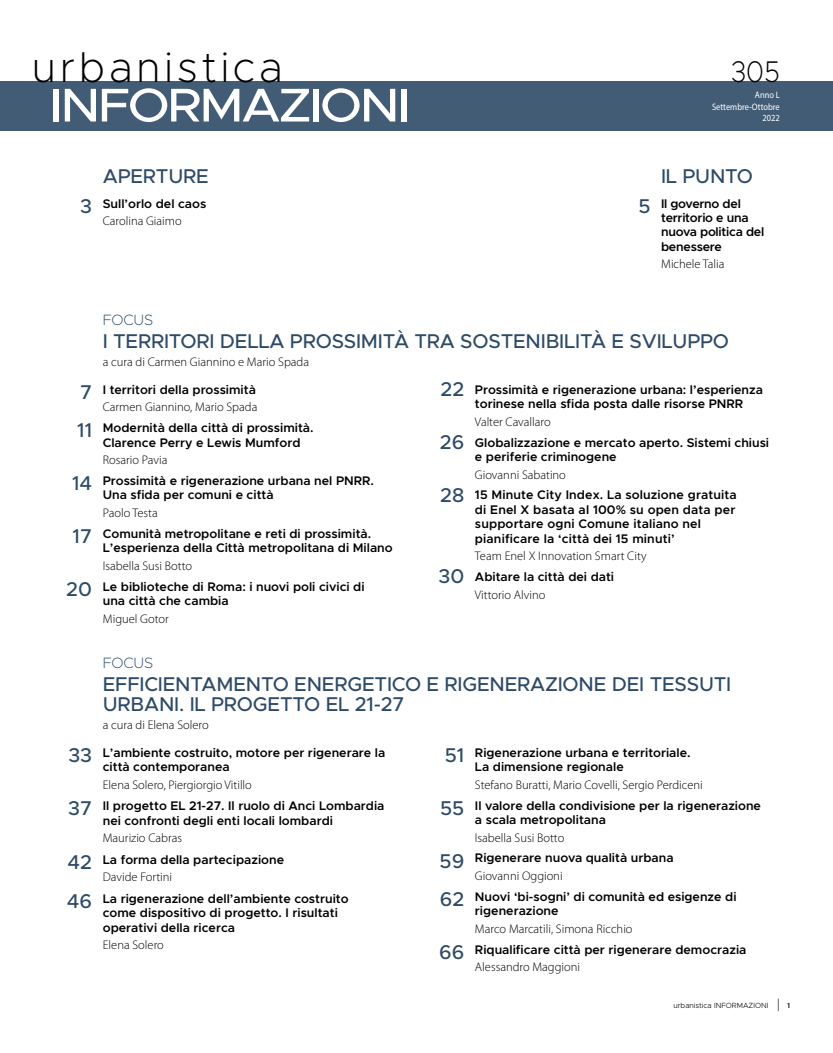
<style>
.page{position:relative;width:833px;height:1053px;background:#fff}
.page>*{position:absolute;margin:0;border:0;box-sizing:border-box;transform-origin:0 0}
.t1{font:500 47.5px "Metropolis";letter-spacing:-.05em;color:#fff;scale:1.1 1}
.t2{font:200 42.5px "Metropolis";letter-spacing:.09em;color:#000}
.t3{font:200 30px "Metropolis";color:#000;scale:.9 1}
.t4{font:500 20px/38.4px "Metropolis";letter-spacing:-.01em;color:#2d4a67}
.t5{font:200 15px "Metropolis";letter-spacing:-.01em;color:#2d4a67}
.t6{font:600 12.5px/14.4px "Metropolis";color:#000}
.t7{font:300 12.5px "Myriad Pro";color:#000}
.t8{font:600 12.5px/14.4px "Metropolis";letter-spacing:-.02em;color:#000}
.t9{font:9.38px/11.2px "Myriad Pro";color:#fff;text-align:right;scale:.9 1}
.t10{font:300 7.5px "Metropolis";color:#000}
.s1{font-family:"Myriad Pro";font-size:12.5px}
.s2{font-family:"Myriad Pro";font-weight:600}
</style>
<div class="page">
<div style="left:0;top:81px;width:833px;height:50px;background:#425c76"></div>
<h2 class="t2" style="left:32px;top:40px;width:253px">urbanistica</h2>
<h3 class="t3" style="left:731px;top:53px;width:56px">305</h3>
<h1 class="t1" style="left:50px;top:75px;width:329px">INFORMAZIONI</h1>
<p class="t9" style="left:712px;top:89px;width:77px">Anno L<br>Settembre-Ottobre<br>2022</p>
<h3 class="t4" style="left:80px;top:187px;width:13px">3</h3>
<h3 class="t4" style="left:103px;top:156px;width:107px">APERTURE</h3>
<p class="t6" style="left:103px;top:196px;width:105px">Sull’orlo del caos</p>
<p class="t7" style="left:103px;top:214px;width:80px">Carolina Giaimo</p>
<h3 class="t4" style="left:638px;top:187px;width:14px">5</h3>
<h3 class="t4" style="left:661px;top:156px;width:94px">IL PUNTO</h3>
<p class="t8" style="left:661px;top:196px;width:105px">Il governo del territorio e una nuova politica del benessere</p>
<p class="t7" style="left:661px;top:257px;width:65px">Michele Talia</p>
<h3 class="t4" style="left:77px;top:373px;width:16px">7<br>11</h3>
<h3 class="t4" style="left:72px;top:464px;width:22px">14</h3>
<h3 class="t4" style="left:73px;top:517px;width:21px">17</h3>
<h3 class="t4" style="left:66px;top:569px;width:27px">20</h3>
<p class="t5" style="left:103px;top:310px;width:52px">FOCUS</p>
<h3 class="t4" style="left:103px;top:322px;width:628px">I TERRITORI DELLA PROSSIMITÀ TRA SOSTENIBILITÀ E SVILUPPO</h3>
<p class="t7" style="left:103px;top:355px;width:208px">a cura di Carmen Giannino e Mario Spada</p>
<p class="t6" style="left:103px;top:382px;width:155px">I territori della prossimità</p>
<p class="t7" style="left:103px;top:400px;width:156px">Carmen Giannino, Mario Spada</p>
<p class="t6" style="left:103px;top:421px;width:212px">Modernità della città di prossimità.<br>Clarence Perry e Lewis Mumford</p>
<p class="t7" style="left:103px;top:453px;width:66px">Rosario Pavia</p>
<p class="t6" style="left:103px;top:473px;width:273px">Prossimità e rigenerazione urbana nel PNRR.<br>Una sfida per comuni e città</p>
<p class="t7" style="left:103px;top:506px;width:56px">Paolo Testa</p>
<p class="t6" style="left:103px;top:526px;width:291px">Comunità metropolitane e reti di prossimità.<br>L’esperienza della Città metropolitana di Milano</p>
<p class="t7" style="left:103px;top:558px;width:91px">Isabella Susi Botto</p>
<p class="t6" style="left:103px;top:579px;width:263px">Le biblioteche di Roma: i nuovi poli civici di una città che cambia</p>
<p class="t7" style="left:103px;top:611px;width:68px">Miguel Gotor</p>
<h3 class="t4" style="left:440px;top:370px;width:25px">22</h3>
<h3 class="t4" style="left:440px;top:423px;width:26px">26</h3>
<h3 class="t4" style="left:440px;top:475px;width:26px">28</h3>
<p class="t6" style="left:475px;top:382px;width:289px">Prossimità e rigenerazione urbana: l’esperienza torinese nella sfida posta dalle risorse PNRR</p>
<p class="t7" style="left:475px;top:414px;width:77px">Valter Cavallaro</p>
<p class="t6" style="left:475px;top:435px;width:296px">Globalizzazione e mercato aperto. Sistemi chiusi e periferie criminogene</p>
<p class="t7" style="left:475px;top:467px;width:92px">Giovanni Sabatino</p>
<p class="t6" style="left:475px;top:488px;width:263px">15 Minute City Index. La soluzione gratuita di Enel X basata al 100% su open data per supportare ogni Comune italiano nel pianificare la ‘città dei 15 minuti’</p>
<p class="t7" style="left:475px;top:549px;width:173px">Team Enel X Innovation Smart City</p>
<p class="t6" style="left:475px;top:569px;width:141px">Abitare la città dei dati</p>
<p class="t7" style="left:475px;top:587px;width:72px">Vittorio Alvino</p>
<h3 class="t4" style="left:438px;top:557px;width:27px">30</h3>
<h3 class="t4" style="left:68px;top:736px;width:25px">33</h3>
<h3 class="t4" style="left:68px;top:789px;width:25px">37</h3>
<h3 class="t4" style="left:67px;top:842px;width:27px;line-height:39px">42<br>46</h3>
<p class="t5" style="left:103px;top:653px;width:52px">FOCUS</p>
<h3 class="t4" style="left:103px;top:674px;width:630px;line-height:20px">EFFICIENTAMENTO ENERGETICO E RIGENERAZIONE DEI TESSUTI<br>URBANI. IL PROGETTO EL 21-27</h3>
<p class="t7" style="left:103px;top:717px;width:107px">a cura di Elena Solero</p>
<p class="t6" style="left:103px;top:745px;width:284px">L’ambiente costruito, motore per rigenerare la città contemporanea</p>
<p class="t7" style="left:103px;top:777px;width:151px">Elena Solero, Piergiorgio Vitillo</p>
<p class="t6" style="left:103px;top:798px;width:283px">Il progetto EL 21-27. Il ruolo di Anci Lombardia nei confronti degli enti locali lombardi</p>
<p class="t7" style="left:103px;top:831px;width:81px">Maurizio Cabras</p>
<p class="t6" style="left:103px;top:852px;width:183px">La forma della partecipazione</p>
<p class="t7" style="left:103px;top:870px;width:71px">Davide Fortini</p>
<p class="t6" style="left:103px;top:891px;width:247px">La rigenerazione dell’ambiente costruito come dispositivo di progetto. I risultati operativi della ricerca</p>
<p class="t7" style="left:103px;top:937px;width:63px">Elena Solero</p>
<p class="t6" style="left:475px;top:745px;width:217px">Rigenerazione urbana e territoriale.<br>La dimensione regionale</p>
<p class="t7" style="left:475px;top:777px;width:229px">Stefano Buratti, Mario Covelli, Sergio Perdiceni</p>
<p class="t6" style="left:475px;top:798px;width:287px">Il valore della condivisione per la rigenerazione a scala metropolitana</p>
<p class="t7" style="left:475px;top:830px;width:91px">Isabella Susi Botto</p>
<p class="t6" style="left:475px;top:850px;width:200px">Rigenerare nuova qualità urbana</p>
<p class="t7" style="left:475px;top:868px;width:89px">Giovanni Oggioni</p>
<p class="t6" style="left:475px;top:889px;width:263px">Nuovi ‘bi-sogni’ di comunità ed esigenze di rigenerazione</p>
<p class="t7" style="left:475px;top:921px;width:159px">Marco Marcatili, Simona Ricchio</p>
<p class="t6" style="left:475px;top:942px;width:273px">Riqualificare città per rigenerare democrazia</p>
<p class="t7" style="left:475px;top:960px;width:107px">Alessandro Maggioni</p>
<h3 class="t4" style="left:445px;top:736px;width:21px">51</h3>
<h3 class="t4" style="left:440px;top:788px;width:26px">55</h3>
<h3 class="t4" style="left:439px;top:841px;width:26px">59<br>62</h3>
<h3 class="t4" style="left:439px;top:932px;width:27px">66</h3>
<p class="t10" style="left:673px;top:1000px;width:119px">urbanistica INFORMAZIONI <span class="s1">|</span> <span class="s2">1</span></p>
</div>
